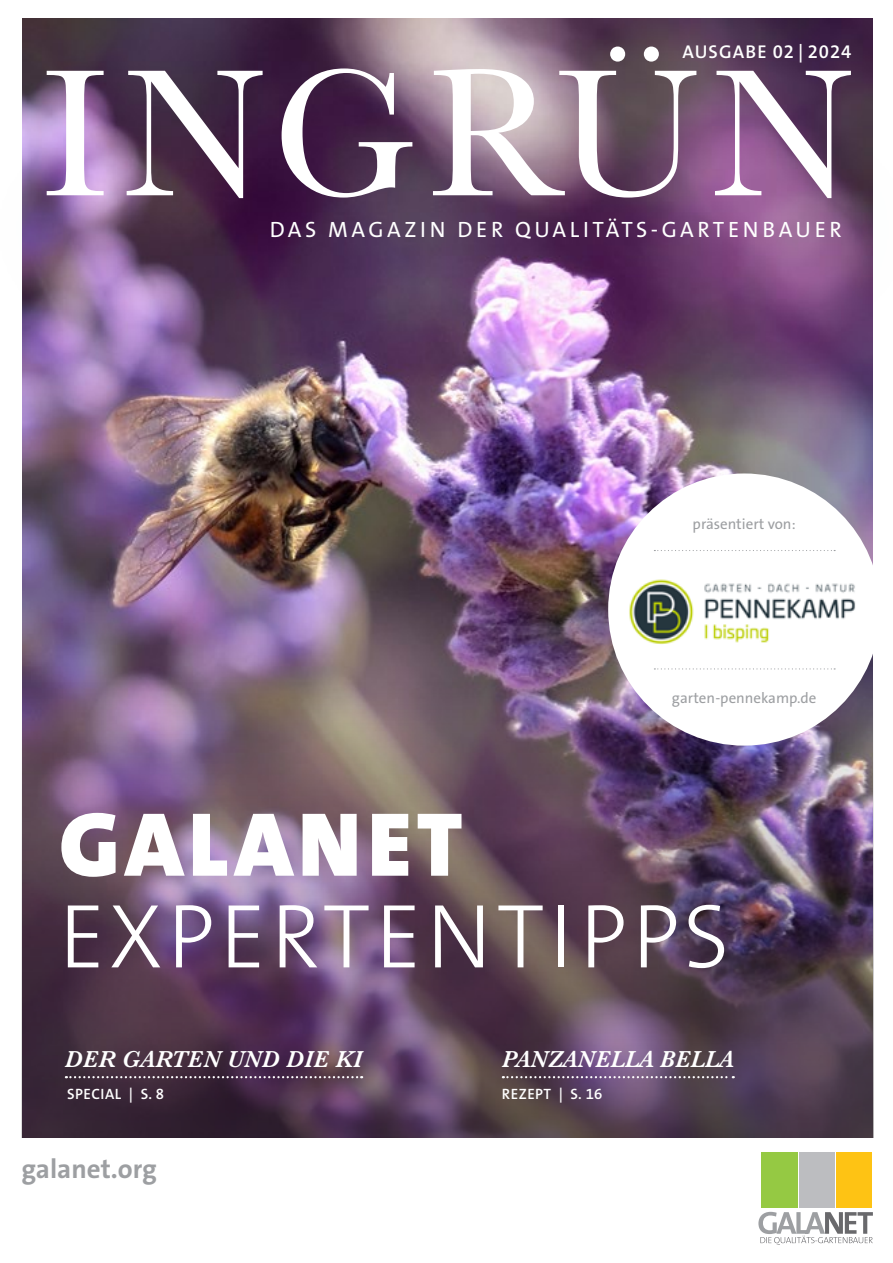
<style>
.page{position:relative;width:893px;height:1263px;background:#fff}
.page>*{position:absolute;margin:0;border:0;box-sizing:border-box;transform-origin:0 0}
._01_Headline{font:300 91.65px "The Sans B W3";letter-spacing:.055em;color:#fff}
._01_Headline-2{font:900 91.65px "The Sans B W9";letter-spacing:.055em;color:#fff}
.t1{font:700 27px "The Sans B W7";color:#9d9fa2}
.t2{font:italic 600 24px "Baskerville";color:#fff}
.t3{font:22.2px "The Sans B W5 Plain";letter-spacing:.16em;color:#fff}
.t4{font:600 18.6px "The Sans B W6";letter-spacing:.05em;color:#fff}
.t5{font:15px "The Sans B W5 Plain";color:#9d9fa2}
.t6{font:600 15px "The Sans B W6";letter-spacing:.035em;color:#fff}
</style>
<div class="page">
<img style="left:22px;top:19px;width:851px;height:662px">
<div style="left:836px;top:1152px;width:36px;height:55px;background:#fec314"></div>
<img style="left:25px;top:684px;width:846px;height:451px">
<div style="left:799px;top:1152px;width:36px;height:55px;background:#bcbdc0"></div>
<div style="left:761px;top:1152px;width:36px;height:55px;background:#95c943"></div>
<svg style="left:758px;top:1212px;width:115px;height:33px"></svg>
<svg style="left:47px;top:47px;width:804px;height:151px"></svg>
<svg style="left:503px;top:1076px;width:231px;height:2px"></svg>
<svg style="left:66px;top:1076px;width:296px;height:2px"></svg>
<div style="left:608px;top:473px;width:272px;height:273px;background:#fff;border-radius:50%"></div>
<svg style="left:654px;top:550px;width:181px;height:1px"></svg>
<svg style="left:654px;top:668px;width:181px;height:1px"></svg>
<img style="left:629px;top:579px;width:227px;height:65px">
<p class="t4" style="left:682px;top:40px;width:170px">AUSGABE 02 | 2024</p>
<p class="t3" style="left:270px;top:215px;width:573px">DAS MAGAZIN DER QUALITÄTS-GARTENBAUER</p>
<p class="t5" style="left:693px;top:514px;width:105px">präsentiert von:</p>
<p class="t5" style="left:672px;top:688px;width:146px">garten-pennekamp.de</p>
<p class="_01_Headline-2" style="left:59px;top:786px;width:405px">GALANET</p>
<p class="_01_Headline" style="left:59px;top:877px;width:672px">EXPERTENTIPPS</p>
<p class="t2" style="left:65px;top:1042px;width:299px">DER GARTEN UND DIE KI</p>
<p class="t2" style="left:502px;top:1042px;width:234px">PANZANELLA BELLA</p>
<p class="t6" style="left:67px;top:1084px;width:99px">SPECIAL | S. 8</p>
<p class="t6" style="left:502px;top:1084px;width:102px">REZEPT | S. 16</p>
<p class="t1" style="left:21px;top:1152px;width:137px">galanet.org</p>
</div>
